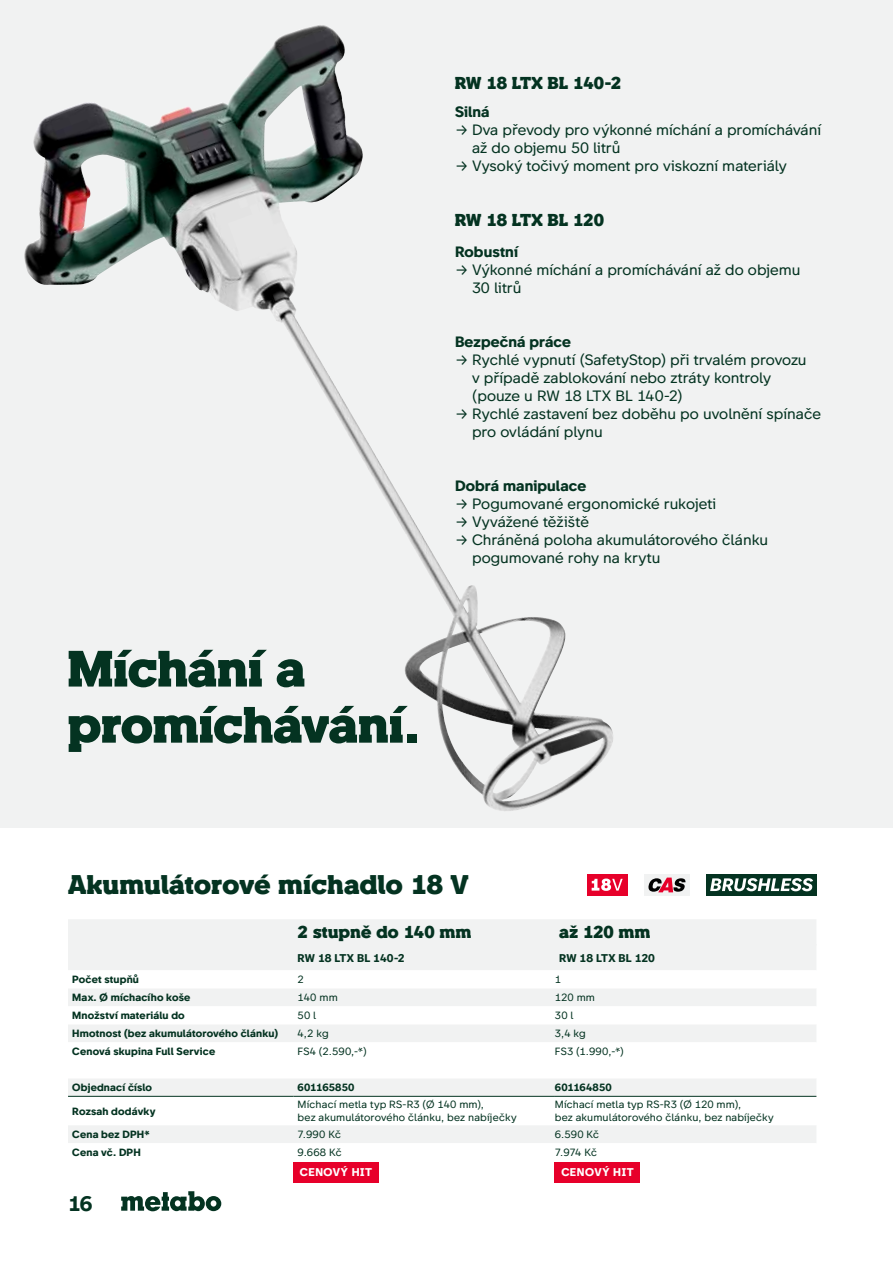
<style>
.page{position:relative;width:893px;height:1263px;background:#fff}
.page>*{position:absolute;margin:0;border:0;box-sizing:border-box;transform-origin:0 0}
.t1{font:800 51px/56.1px "Metabo Slab";color:#043321}
.t2{font:800 27px "Metabo Slab";letter-spacing:.015em;color:#043321}
.t3{font:700 21px "Metabo Slab";color:#043321}
.t4{font:800 17.25px "Metabo Slab";letter-spacing:.005em;color:#043321}
.t5{font:15px/18px "Metabo Sans";color:#043321}
.t6{font:700 15px "Metabo Sans";letter-spacing:.01em;color:#043321}
.t7{font:700 11.25px "Metabo Sans";color:#043321}
.t8{font:700 11.25px "Metabo Sans";letter-spacing:.05em;color:#fff}
.t9{font:10.5px/12.8px "Metabo Sans";letter-spacing:.01em;color:#043321}
.t10{font:700 10.5px "Metabo Sans";letter-spacing:.02em;color:#043321}
</style>
<div class="page">
<div style="left:0;top:0;width:893px;height:828px;background:#f1f2f2"></div>
<img style="left:24px;top:25px;width:589px;height:786px">
<div style="left:644px;top:874px;width:46px;height:22px;background:#f1f2f2"></div>
<svg style="left:648px;top:877px;width:37px;height:15px"></svg>
<div style="left:706px;top:874px;width:110px;height:21px;background:#043321"></div>
<svg style="left:710px;top:878px;width:103px;height:13px"></svg>
<div style="left:587px;top:874px;width:40px;height:21px;background:#e7002a"></div>
<svg style="left:592px;top:878px;width:31px;height:13px"></svg>
<div style="left:68px;top:919px;width:748px;height:51px;background:#f1f2f2"></div>
<svg style="left:68px;top:989px;width:748px;height:154px"></svg>
<hr style="left:68px;top:1096px;width:225px;height:1px;background:#043321">
<hr style="left:293px;top:1096px;width:262px;height:1px;background:#043321">
<hr style="left:555px;top:1096px;width:261px;height:1px;background:#043321">
<hr style="left:293px;top:944px;width:262px;height:1px;background:#f1f2f2">
<hr style="left:555px;top:944px;width:261px;height:1px;background:#f1f2f2">
<div style="left:555px;top:1162px;width:85px;height:20px;background:#e7002a"></div>
<div style="left:293px;top:1162px;width:85px;height:20px;background:#e7002a"></div>
<svg style="left:121px;top:1191px;width:100px;height:20px"></svg>
<p class="t4" style="left:455px;top:72px;width:168px">RW 18 LTX BL 140-2</p>
<p class="t6" style="left:455px;top:102px;width:36px">Silná</p>
<p class="t5" style="left:472px;top:121px;width:351px;text-indent:-17px">→ Dva převody pro výkonné míchání a promíchávání až do objemu 50 litrů</p>
<p class="t5" style="left:455px;top:157px;width:333px">→ Vysoký točivý moment pro viskozní materiály</p>
<p class="t4" style="left:455px;top:209px;width:151px">RW 18 LTX BL 120</p>
<p class="t6" style="left:455px;top:242px;width:64px">Robustní</p>
<p class="t5" style="left:472px;top:260px;width:330px;text-indent:-17px">→ Výkonné míchání a promíchávání až do objemu<br>30 litrů</p>
<p class="t6" style="left:455px;top:332px;width:117px">Bezpečná práce</p>
<p class="t5" style="left:472px;top:350px;width:336px;text-indent:-17px">→ Rychlé vypnutí (SafetyStop) při trvalém provozu v případě zablokování nebo ztráty kontroly (pouze u RW 18 LTX BL 140-2)</p>
<p class="t5" style="left:472px;top:404px;width:351px;text-indent:-17px">→ Rychlé zastavení bez doběhu po uvolnění spínače pro ovládání plynu</p>
<h1 class="t1" style="left:68px;top:641px;width:353px">Míchání a promíchávání.</h1>
<p class="t6" style="left:455px;top:476px;width:133px">Dobrá manipulace</p>
<p class="t5" style="left:455px;top:494px;width:263px">→ Pogumované ergonomické rukojeti</p>
<p class="t5" style="left:455px;top:512px;width:135px">→ Vyvážené těžiště</p>
<p class="t5" style="left:472px;top:530px;width:298px;text-indent:-17px">→ Chráněná poloha akumulátorového článku pogumované rohy na krytu</p>
<h2 class="t2" style="left:68px;top:868px;width:402px">Akumulátorové míchadlo 18 V</h2>
<p class="t4" style="left:298px;top:921px;width:175px">2 stupně do 140 mm</p>
<p class="t4" style="left:559px;top:921px;width:93px">až 120 mm</p>
<p class="t7" style="left:298px;top:951px;width:109px">RW 18 LTX BL 140-2</p>
<p class="t7" style="left:559px;top:951px;width:97px">RW 18 LTX BL 120</p>
<p class="t10" style="left:72px;top:973px;width:68px">Počet stupňů</p>
<p class="t9" style="left:298px;top:973px;width:8px">2</p>
<p class="t9" style="left:555px;top:973px;width:8px">1</p>
<p class="t10" style="left:72px;top:991px;width:120px">Max. Ø míchacího koše</p>
<p class="t9" style="left:298px;top:991px;width:42px">140 mm</p>
<p class="t9" style="left:555px;top:991px;width:42px">120 mm</p>
<p class="t10" style="left:72px;top:1009px;width:114px">Množství materiálu do</p>
<p class="t9" style="left:298px;top:1009px;width:20px">50 l</p>
<p class="t9" style="left:555px;top:1009px;width:20px">30 l</p>
<p class="t10" style="left:72px;top:1027px;width:207px">Hmotnost (bez akumulátorového článku)</p>
<p class="t9" style="left:298px;top:1027px;width:33px">4,2 kg</p>
<p class="t9" style="left:555px;top:1027px;width:32px">3,4 kg</p>
<p class="t10" style="left:72px;top:1045px;width:144px">Cenová skupina Full Service</p>
<p class="t9" style="left:298px;top:1045px;width:71px">FS4 (2.590,-*)</p>
<p class="t9" style="left:555px;top:1045px;width:70px">FS3 (1.990,-*)</p>
<p class="t10" style="left:72px;top:1081px;width:81px">Objednací číslo</p>
<p class="t10" style="left:298px;top:1081px;width:58px">601165850</p>
<p class="t10" style="left:555px;top:1081px;width:58px">601164850</p>
<p class="t10" style="left:72px;top:1104px;width:85px">Rozsah dodávky</p>
<p class="t9" style="left:298px;top:1098px;width:220px">Míchací metla typ RS-R3 (Ø 140 mm),<br>bez akumulátorového článku, bez nabíječky</p>
<p class="t9" style="left:555px;top:1098px;width:220px">Míchací metla typ RS-R3 (Ø 120 mm),<br>bez akumulátorového článku, bez nabíječky</p>
<p class="t10" style="left:72px;top:1128px;width:79px">Cena bez DPH*</p>
<p class="t9" style="left:298px;top:1128px;width:45px">7.990 Kč</p>
<p class="t9" style="left:555px;top:1128px;width:46px">6.590 Kč</p>
<p class="t10" style="left:72px;top:1146px;width:70px">Cena vč. DPH</p>
<p class="t9" style="left:298px;top:1146px;width:46px">9.668 Kč</p>
<p class="t9" style="left:555px;top:1146px;width:44px">7.974 Kč</p>
<p class="t8" style="left:300px;top:1165px;width:74px">CENOVÝ HIT</p>
<p class="t8" style="left:561px;top:1165px;width:74px">CENOVÝ HIT</p>
<h3 class="t3" style="left:68px;top:1190px;width:26px">16</h3>
</div>
